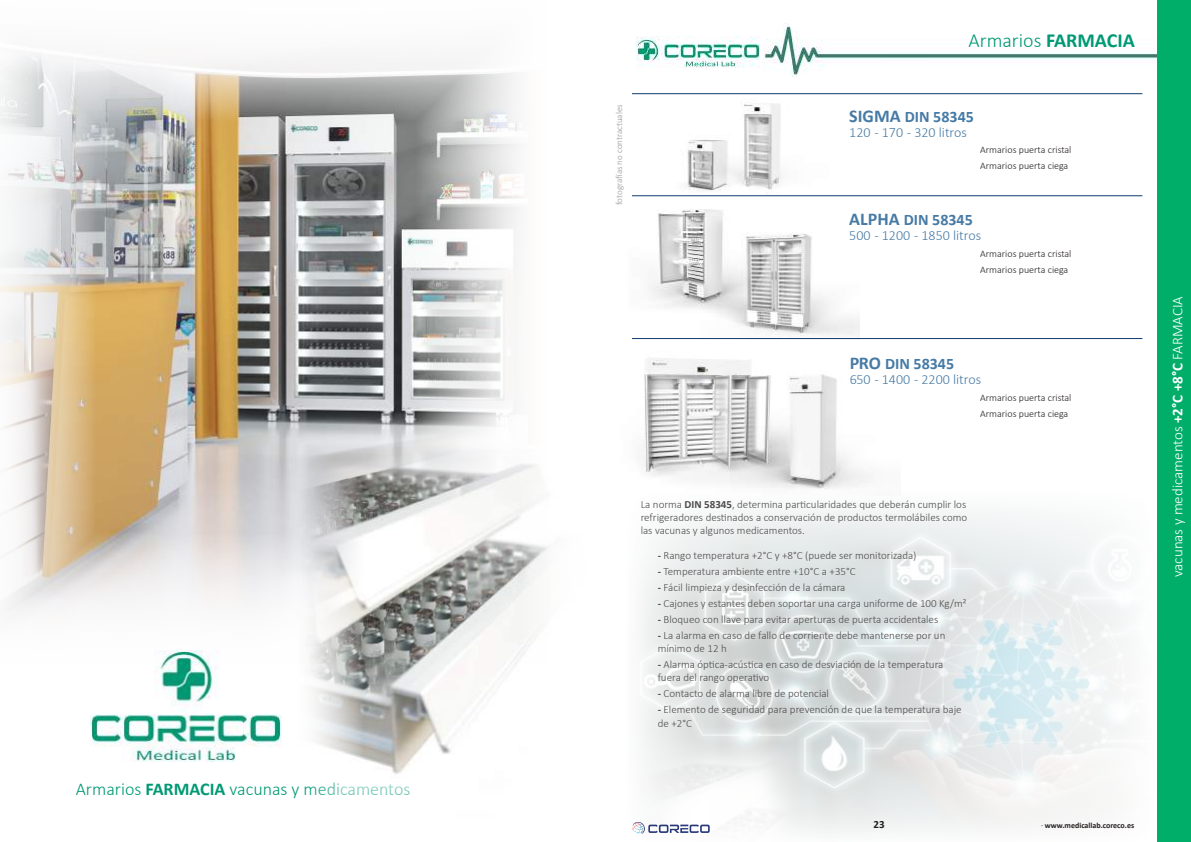
<style>
.page{position:relative;width:1191px;height:842px;background:#fff}
.page>*{position:absolute;margin:0;border:0;box-sizing:border-box;transform-origin:0 0}
.t1{font:300 20px "Calibri";color:#009974}
.t2{font:300 18px "Calibri";color:#009974}
.t3{font:700 16px "Calibri";color:#467aa5}
.t4{font:300 15px "Calibri";color:#fff}
.t5{font:300 14px "Calibri";color:#467aa5}
.t6{font:300 11px/13.2px "Calibri";color:#4e4b4c}
.t7{font:700 11px "Calibri";color:#241f1f}
.t8{font:300 10px/16.1px "Calibri";color:#241f1f}
.t9{font:300 9px "Calibri";color:#969698}
.t10{font:700 8px "Calibri";color:#241f1f}
.s1{font-weight:700}
.s2{font-size:18px}
.s3{font-weight:400}
</style>
<div class="page">
<img style="left:762px;top:23px;width:395px;height:54px">
<img style="left:641px;top:510px;width:485px;height:323px">
<img style="left:721px;top:232px;width:138px;height:108px">
<hr style="left:632px;top:195px;width:510px;height:1px;background:#103b71">
<hr style="left:632px;top:338px;width:510px;height:1px;background:#103b71">
<img style="left:656px;top:140px;width:52px;height:57px">
<img style="left:708px;top:103px;width:121px;height:94px">
<img style="left:649px;top:209px;width:131px;height:105px">
<img style="left:632px;top:335px;width:166px;height:143px">
<hr style="left:632px;top:93px;width:510px;height:1px;background:#103b71">
<svg style="left:632px;top:822px;width:77px;height:12px"></svg>
<img style="left:636px;top:36px;width:124px;height:32px">
<img style="left:91px;top:674px;width:190px;height:88px">
<img style="left:730px;top:362px;width:140px;height:128px">
<div style="left:1157px;top:0;width:34px;height:842px;background:#00ae6a"></div>
<img style="left:0;top:53px;width:525px;height:621px">
<img style="left:292px;top:419px;width:257px;height:355px">
<h2 class="t2" style="left:76px;top:778px;width:336px">Armarios <span class="s1">FARMACIA</span> vacunas y medicamentos</h2>
<p class="t9" style="left:613px;top:205px;width:102px;rotate:-90deg">fotografías no contractuales</p>
<h1 class="t1" style="left:968px;top:28px;width:168px">Armarios <span class="s1">FARMACIA</span></h1>
<h3 class="t3" style="left:849px;top:105px;width:126px"><span class="s2">SIGMA</span> DIN 58345</h3>
<p class="t5" style="left:849px;top:123px;width:119px">120 - 170 - 320 litros</p>
<p class="t8" style="left:980px;top:142px;width:93px">Armarios puerta cristal<br>Armarios puerta ciega</p>
<h3 class="t3" style="left:849px;top:209px;width:125px"><span class="s2">ALPHA</span> DIN 58345</h3>
<p class="t5" style="left:849px;top:227px;width:133px">500 - 1200 - 1850 litros</p>
<p class="t8" style="left:980px;top:245px;width:93px">Armarios puerta cristal<br>Armarios puerta ciega</p>
<h3 class="t3" style="left:849px;top:352px;width:106px"><span class="s2">PRO</span> DIN 58345</h3>
<p class="t5" style="left:849px;top:370px;width:133px">650 - 1400 - 2200 litros</p>
<p class="t8" style="left:980px;top:406px;width:90px">Armarios puerta ciega</p>
<p class="t8" style="left:980px;top:390px;width:93px">Armarios puerta cristal</p>
<p class="t6" style="left:640px;top:497px;width:328px;text-align:justify">La norma <span class="s1">DIN 58345</span>, determina particularidades que deberán cumplir los refrigeradores destinados a conservación de productos termolábiles como las vacunas y algunos medicamentos.</p>
<p class="t6" style="left:657px;top:548px;width:260px"><span class="s1">-</span> Rango temperatura +2°C y +8°C (puede ser monitorizada)</p>
<p class="t6" style="left:657px;top:564px;width:199px"><span class="s1">-</span> Temperatura ambiente entre +10°C a +35°C</p>
<p class="t6" style="left:657px;top:580px;width:189px"><span class="s1">-</span> Fácil limpieza y desinfección de la cámara</p>
<p class="t6" style="left:657px;top:596px;width:310px"><span class="s1">-</span> Cajones y estantes deben soportar una carga uniforme de 100 Kg/m²</p>
<p class="t6" style="left:657px;top:612px;width:282px"><span class="s1">-</span> Bloqueo con llave para evitar aperturas de puerta accidentales</p>
<p class="t6" style="left:657px;top:628px;width:289px"><span class="s1">-</span> La alarma en caso de fallo de corriente debe mantenerse por un mínimo de 12 h</p>
<p class="t6" style="left:657px;top:658px;width:287px"><span class="s1">-</span> Alarma óptica-acústica en caso de desviación de la temperatura fuera del rango operativo</p>
<p class="t6" style="left:657px;top:687px;width:173px"><span class="s1">-</span> Contacto de alarma libre de potencial</p>
<p class="t6" style="left:657px;top:703px;width:305px"><span class="s1">-</span> Elemento de seguridad para prevención de que la temperatura baje de +2°C</p>
<h3 class="t4" style="left:1168px;top:577px;width:282px;rotate:-90deg">vacunas y medicamentos <span class="s1">+2°C +8°C</span> FARMACIA</h3>
<p class="t7" style="left:873px;top:816px;width:13px">23</p>
<p class="t10" style="left:1041px;top:819px;width:95px"><span class="s3">·</span> www.medicallab.coreco.es</p>
</div>
